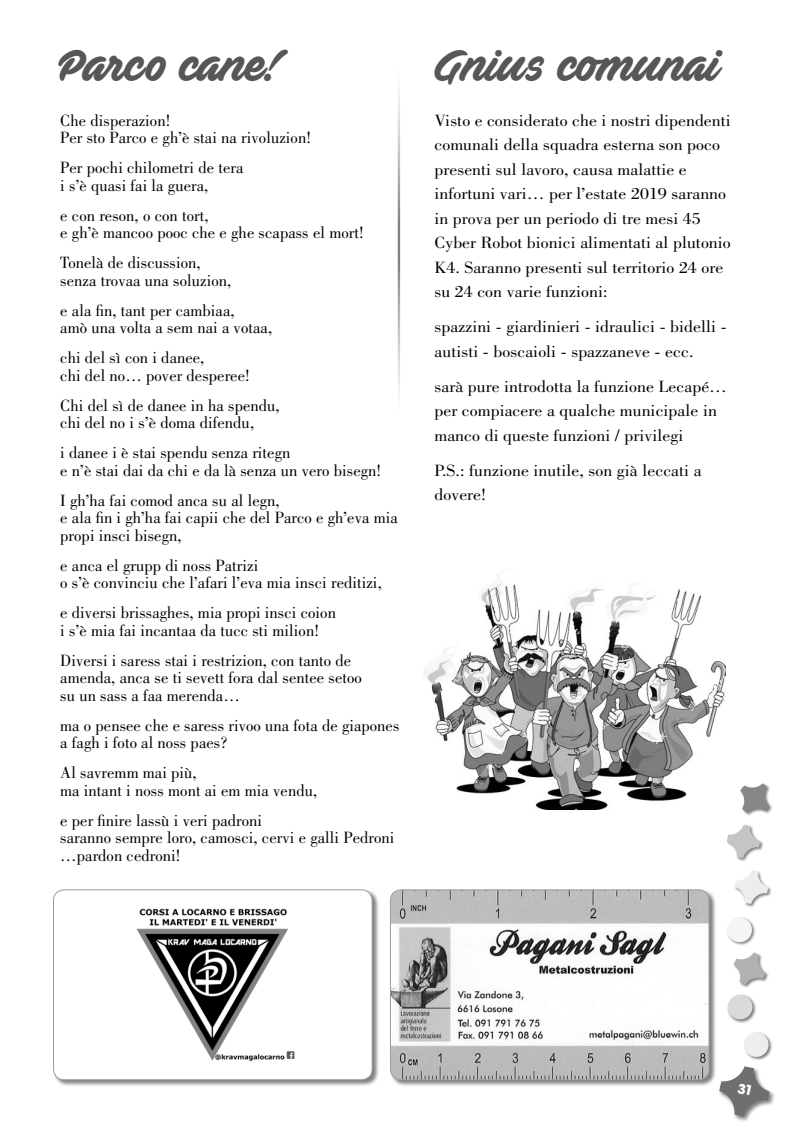
<style>
.page{position:relative;width:798px;height:1134px;background:#fff}
.page>*{position:absolute;margin:0;border:0;box-sizing:border-box;transform-origin:0 0}
.t1{font:43.75px "Ave Fedan PERSONALUSEONLY";letter-spacing:-.015em;color:#575757}
.t2{font:16.88px/17.5px "Bodoni Std";letter-spacing:.005em;color:#000}
.t3{font:16.88px/24.5px "Bodoni Std";letter-spacing:.005em;color:#000;scale:1.05 1}
</style>
<div class="page">
<div style="left:718px;top:1065px;width:57px;height:57px;background:#000;opacity:.5"></div>
<div style="left:743px;top:1032px;width:29px;height:29px;background:#000;opacity:.5"></div>
<div style="left:743px;top:1032px;width:25px;height:25px;background:#ededed;border-radius:50%"></div>
<div style="left:732px;top:952px;width:37px;height:36px;background:#000;opacity:.5"></div>
<svg style="left:733px;top:952px;width:32px;height:33px"></svg>
<div style="left:725px;top:824px;width:39px;height:38px;background:#000;opacity:.5"></div>
<svg style="left:726px;top:825px;width:33px;height:33px"></svg>
<div style="left:739px;top:782px;width:34px;height:35px;background:#000;opacity:.5"></div>
<svg style="left:739px;top:783px;width:30px;height:30px"></svg>
<div style="left:726px;top:994px;width:30px;height:29px;background:#000;opacity:.5"></div>
<div style="left:727px;top:995px;width:25px;height:24px;background:#dadada;border-radius:50%"></div>
<div style="left:726px;top:917px;width:29px;height:29px;background:#000;opacity:.5"></div>
<div style="left:727px;top:918px;width:24px;height:24px;background:#f5f5f5;border-radius:50%"></div>
<div style="left:733px;top:870px;width:39px;height:38px;background:#000;opacity:.5"></div>
<svg style="left:734px;top:871px;width:34px;height:33px"></svg>
<hr style="left:397px;top:45px;width:3px;height:395px;background:#000">
<img style="left:423px;top:582px;width:302px;height:228px">
<div style="left:53px;top:889px;width:326px;height:198px;background:#000;opacity:.5"></div>
<div style="left:53px;top:890px;width:319px;height:190px;background:#fff;border-radius:11px"></div>
<img style="left:136px;top:908px;width:159px;height:153px">
<div style="left:53px;top:889px;width:319px;height:191px;border:1px solid #9d9d9d;border-radius:11px"></div>
<div style="left:389px;top:889px;width:327px;height:198px;background:#000;opacity:.5"></div>
<img style="left:390px;top:890px;width:318px;height:190px">
<div style="left:390px;top:889px;width:319px;height:191px;border:1px solid #9d9d9d;border-radius:11px"></div>
<svg style="left:719px;top:1066px;width:50px;height:50px"></svg>
<h1 class="t1" style="left:58px;top:39px;width:220px">Parco cane!</h1>
<p class="t2" style="left:60px;top:112px;width:252px">Che disperazion!<br>Per sto Parco e gh’è stai na rivoluzion!</p>
<p class="t2" style="left:60px;top:159px;width:184px">Per pochi chilometri de tera i s’è quasi fai la guera,</p>
<p class="t2" style="left:60px;top:207px;width:305px">e con reson, o con tort,<br>e gh’è mancoo pooc che e ghe scapass el mort!</p>
<p class="t2" style="left:60px;top:254px;width:172px">Tonelà de discussion, senza trovaa una soluzion,</p>
<p class="t2" style="left:60px;top:302px;width:213px">e ala fin, tant per cambiaa,<br>amò una volta a sem nai a votaa,</p>
<p class="t2" style="left:60px;top:349px;width:191px">chi del sì con i danee,<br>chi del no… pover desperee!</p>
<p class="t2" style="left:60px;top:397px;width:221px">Chi del sì de danee in ha spendu, chi del no i s’è doma difendu,</p>
<p class="t2" style="left:60px;top:444px;width:322px">i danee i è stai spendu senza ritegn<br>e n’è stai dai da chi e da là senza un vero bisegn!</p>
<p class="t2" style="left:60px;top:492px;width:339px">I gh’ha fai comod anca su al legn,<br>e ala fin i gh’ha fai capii che del Parco e gh’eva mia propi insci bisegn,</p>
<p class="t2" style="left:60px;top:557px;width:323px">e anca el grupp di noss Patrizi<br>o s’è convinciu che l’afari l’eva mia insci reditizi,</p>
<p class="t2" style="left:60px;top:604px;width:277px">e diversi brissaghes, mia propi insci coion i s’è mia fai incantaa da tucc sti milion!</p>
<p class="t2" style="left:60px;top:652px;width:303px">Diversi i saress stai i restrizion, con tanto de amenda, anca se ti sevett fora dal sentee setoo su un sass a faa merenda…</p>
<p class="t2" style="left:60px;top:717px;width:340px">ma o pensee che e saress rivoo una fota de giapones a fagh i foto al noss paes?</p>
<p class="t2" style="left:60px;top:764px;width:258px">Al savremm mai più,<br>ma intant i noss mont ai em mia vendu,</p>
<p class="t2" style="left:60px;top:812px;width:335px">e per finire lassù i veri padroni<br>saranno sempre loro, camosci, cervi e galli Pedroni …pardon cedroni!</p>
<h1 class="t1" style="left:434px;top:39px;width:287px">Gnius comunai</h1>
<p class="t3" style="left:434px;top:108px;width:283px">Visto e considerato che i nostri dipendenti comunali della squadra esterna son poco presenti sul lavoro, causa malattie e infortuni vari… per l’estate 2019 saranno in prova per un periodo di tre mesi 45<br>Cyber Robot bionici alimentati al plutonio K4. Saranno presenti sul territorio 24 ore su 24 con varie funzioni:</p>
<p class="t3" style="left:434px;top:315px;width:279px">spazzini - giardinieri - idraulici - bidelli - autisti - boscaioli - spazzaneve - ecc.</p>
<p class="t3" style="left:434px;top:374px;width:280px">sarà pure introdotta la funzione Lecapé… per compiacere a qualche municipale in manco di queste funzioni / privilegi</p>
<p class="t3" style="left:434px;top:458px;width:256px">P.S.: funzione inutile, son già leccati a dovere!</p>
</div>
